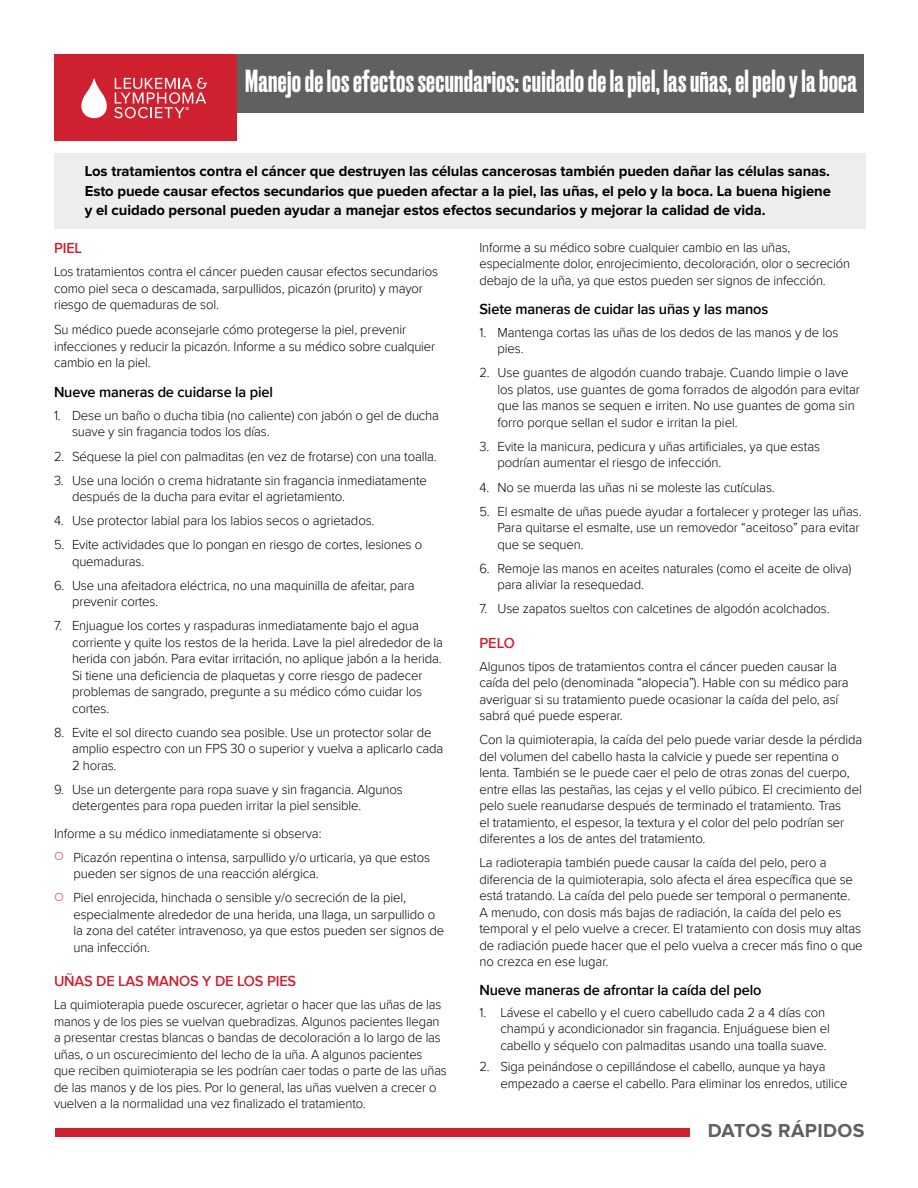
<style>
.page{position:relative;width:918px;height:1188px;background:#fff}
.page>*{position:absolute;margin:0;border:0;box-sizing:border-box;transform-origin:0 0}
.t1{font:500 30px "Druk";letter-spacing:.01em;color:#fff}
.t2{font:700 19.5px "Proxima Nova";letter-spacing:.02em;color:#5f6062}
.t3{font:700 15px/19.5px "Proxima Nova";letter-spacing:-.005em;color:#000;text-align:justify}
.t4{font:600 15px "Proxima Nova";letter-spacing:-.01em;color:#000}
.t5{font:600 15px "Proxima Nova";letter-spacing:-.01em;color:#ce202f}
.t6{font:300 13.5px/16.5px "Proxima Nova";letter-spacing:-.01em;color:#000}
.t7{font:300 13.5px/16.5px "Proxima Nova";letter-spacing:-.01em;color:#000;scale:.96 1}
</style>
<div class="page">
<div style="left:54px;top:153px;width:811px;height:76px;background:#ededee"></div>
<div style="left:55px;top:1128px;width:635px;height:9px;background:#ce202f"></div>
<div style="left:230px;top:54px;width:634px;height:59px;background:#5f6062"></div>
<div style="left:54px;top:54px;width:183px;height:86px;background:#ce202f"></div>
<svg style="left:81px;top:77px;width:126px;height:41px"></svg>
<h1 class="t1" style="left:245px;top:60px;width:613px">Manejo de los efectos secundarios: cuidado de la piel, las uñas, el pelo y la boca</h1>
<p class="t3" style="left:85px;top:162px;width:748px">Los tratamientos contra el cáncer que destruyen las células cancerosas también pueden dañar las células sanas.<br>Esto puede causar efectos secundarios que pueden afectar a la piel, las uñas, el pelo y la boca. La buena higiene y el cuidado personal pueden ayudar a manejar estos efectos secundarios y mejorar la calidad de vida.</p>
<p class="t7" style="left:479px;top:238px;width:388px">Informe a su médico sobre cualquier cambio en las uñas, especialmente dolor, enrojecimiento, decoloración, olor o secreción debajo de la uña, ya que estos pueden ser signos de infección.</p>
<p class="t4" style="left:479px;top:297px;width:290px">Siete maneras de cuidar las uñas y las manos</p>
<p class="t6" style="left:497px;top:323px;width:343px;text-indent:-18px">1. Mantenga cortas las uñas de los dedos de las manos y de los pies.</p>
<p class="t7" style="left:497px;top:364px;width:379px;text-indent:-18px">2. Use guantes de algodón cuando trabaje. Cuando limpie o lave los platos, use guantes de goma forrados de algodón para evitar que las manos se sequen e irriten. No use guantes de goma sin forro porque sellan el sudor e irritan la piel.</p>
<p class="t6" style="left:497px;top:437px;width:324px;text-indent:-18px">3. Evite la manicura, pedicura y uñas artificiales, ya que estas podrían aumentar el riesgo de infección.</p>
<p class="t6" style="left:479px;top:478px;width:297px">4. No se muerda las uñas ni se moleste las cutículas.</p>
<p class="t6" style="left:497px;top:502px;width:366px;text-indent:-18px">5. El esmalte de uñas puede ayudar a fortalecer y proteger las uñas.<br>Para quitarse el esmalte, use un removedor “aceitoso” para evitar que se sequen.</p>
<p class="t6" style="left:497px;top:559px;width:356px;text-indent:-18px">6. Remoje las manos en aceites naturales (como el aceite de oliva) para aliviar la resequedad.</p>
<p class="t6" style="left:479px;top:600px;width:352px">7. Use zapatos sueltos con calcetines de algodón acolchados.</p>
<p class="t5" style="left:479px;top:631px;width:37px">PELO</p>
<p class="t6" style="left:479px;top:657px;width:371px">Algunos tipos de tratamientos contra el cáncer pueden causar la caída del pelo (denominada “alopecia”). Hable con su médico para averiguar si su tratamiento puede ocasionar la caída del pelo, así sabrá qué puede esperar.</p>
<p class="t6" style="left:479px;top:731px;width:384px">Con la quimioterapia, la caída del pelo puede variar desde la pérdida del volumen del cabello hasta la calvicie y puede ser repentina o lenta. También se le puede caer el pelo de otras zonas del cuerpo, entre ellas las pestañas, las cejas y el vello púbico. El crecimiento del pelo suele reanudarse después de terminado el tratamiento. Tras<br>el tratamiento, el espesor, la textura y el color del pelo podrían ser diferentes a los de antes del tratamiento.</p>
<p class="t6" style="left:479px;top:854px;width:385px">La radioterapia también puede causar la caída del pelo, pero a diferencia de la quimioterapia, solo afecta el área específica que se está tratando. La caída del pelo puede ser temporal o permanente.<br>A menudo, con dosis más bajas de radiación, la caída del pelo es temporal y el pelo vuelve a crecer. El tratamiento con dosis muy altas de radiación puede hacer que el pelo vuelva a crecer más fino o que no crezca en ese lugar.</p>
<p class="t4" style="left:479px;top:979px;width:284px">Nueve maneras de afrontar la caída del pelo</p>
<p class="t6" style="left:500px;top:1003px;width:331px;text-indent:-21px">1. Lávese el cabello y el cuero cabelludo cada 2 a 4 días con champú y acondicionador sin fragancia. Enjuáguese bien el cabello y séquelo con palmaditas usando una toalla suave.</p>
<p class="t7" style="left:500px;top:1058px;width:363px;text-indent:-21px">2. Siga peinándose o cepillándose el cabello, aunque ya haya empezado a caerse el cabello. Para eliminar los enredos, utilice</p>
<p class="t5" style="left:54px;top:237px;width:30px">PIEL</p>
<p class="t6" style="left:54px;top:263px;width:386px">Los tratamientos contra el cáncer pueden causar efectos secundarios como piel seca o descamada, sarpullidos, picazón (prurito) y mayor riesgo de quemaduras de sol.</p>
<p class="t6" style="left:54px;top:321px;width:383px">Su médico puede aconsejarle cómo protegerse la piel, prevenir infecciones y reducir la picazón. Informe a su médico sobre cualquier cambio en la piel.</p>
<p class="t4" style="left:54px;top:381px;width:220px">Nueve maneras de cuidarse la piel</p>
<p class="t6" style="left:72px;top:406px;width:369px;text-indent:-18px">1. Dese un baño o ducha tibia (no caliente) con jabón o gel de ducha suave y sin fragancia todos los días.</p>
<p class="t6" style="left:54px;top:447px;width:384px">2. Séquese la piel con palmaditas (en vez de frotarse) con una toalla.</p>
<p class="t6" style="left:72px;top:471px;width:356px;text-indent:-18px">3. Use una loción o crema hidratante sin fragancia inmediatamente después de la ducha para evitar el agrietamiento.</p>
<p class="t6" style="left:54px;top:512px;width:322px">4. Use protector labial para los labios secos o agrietados.</p>
<p class="t6" style="left:72px;top:536px;width:352px;text-indent:-18px">5. Evite actividades que lo pongan en riesgo de cortes, lesiones o quemaduras.</p>
<p class="t6" style="left:72px;top:576px;width:344px;text-indent:-18px">6. Use una afeitadora eléctrica, no una maquinilla de afeitar, para prevenir cortes.</p>
<p class="t6" style="left:72px;top:617px;width:373px;text-indent:-18px">7. Enjuague los cortes y raspaduras inmediatamente bajo el agua corriente y quite los restos de la herida. Lave la piel alrededor de la herida con jabón. Para evitar irritación, no aplique jabón a la herida.<br>Si tiene una deficiencia de plaquetas y corre riesgo de padecer problemas de sangrado, pregunte a su médico cómo cuidar los cortes.</p>
<p class="t6" style="left:72px;top:723px;width:373px;text-indent:-18px">8. Evite el sol directo cuando sea posible. Use un protector solar de amplio espectro con un FPS 30 o superior y vuelva a aplicarlo cada<br>2 horas.</p>
<p class="t6" style="left:72px;top:780px;width:332px;text-indent:-18px">9. Use un detergente para ropa suave y sin fragancia. Algunos detergentes para ropa pueden irritar la piel sensible.</p>
<p class="t6" style="left:73px;top:820px;width:358px;line-height:24.2px;text-indent:-19px">Informe a su médico inmediatamente si observa:<br>Picazón repentina o intensa, sarpullido y/o urticaria, ya que estos</p>
<p class="t6" style="left:73px;top:861px;width:334px;line-height:24px">pueden ser signos de una reacción alérgica.<br>Piel enrojecida, hinchada o sensible y/o secreción de la piel,</p>
<p class="t6" style="left:73px;top:905px;width:372px">especialmente alrededor de una herida, una llaga, un sarpullido o la zona del catéter intravenoso, ya que estos pueden ser signos de una infección.</p>
<p class="t5" style="left:54px;top:970px;width:244px">UÑAS DE LAS MANOS Y DE LOS PIES</p>
<p class="t7" style="left:54px;top:996px;width:411px">La quimioterapia puede oscurecer, agrietar o hacer que las uñas de las manos y de los pies se vuelvan quebradizas. Algunos pacientes llegan a presentar crestas blancas o bandas de decoloración a lo largo de las uñas, o un oscurecimiento del lecho de la uña. A algunos pacientes que reciben quimioterapia se les podrían caer todas o parte de las uñas de las manos y de los pies. Por lo general, las uñas vuelven a crecer o vuelven a la normalidad una vez finalizado el tratamiento.</p>
<h2 class="t2" style="left:708px;top:1122px;width:158px">DATOS RÁPIDOS</h2>
</div>
